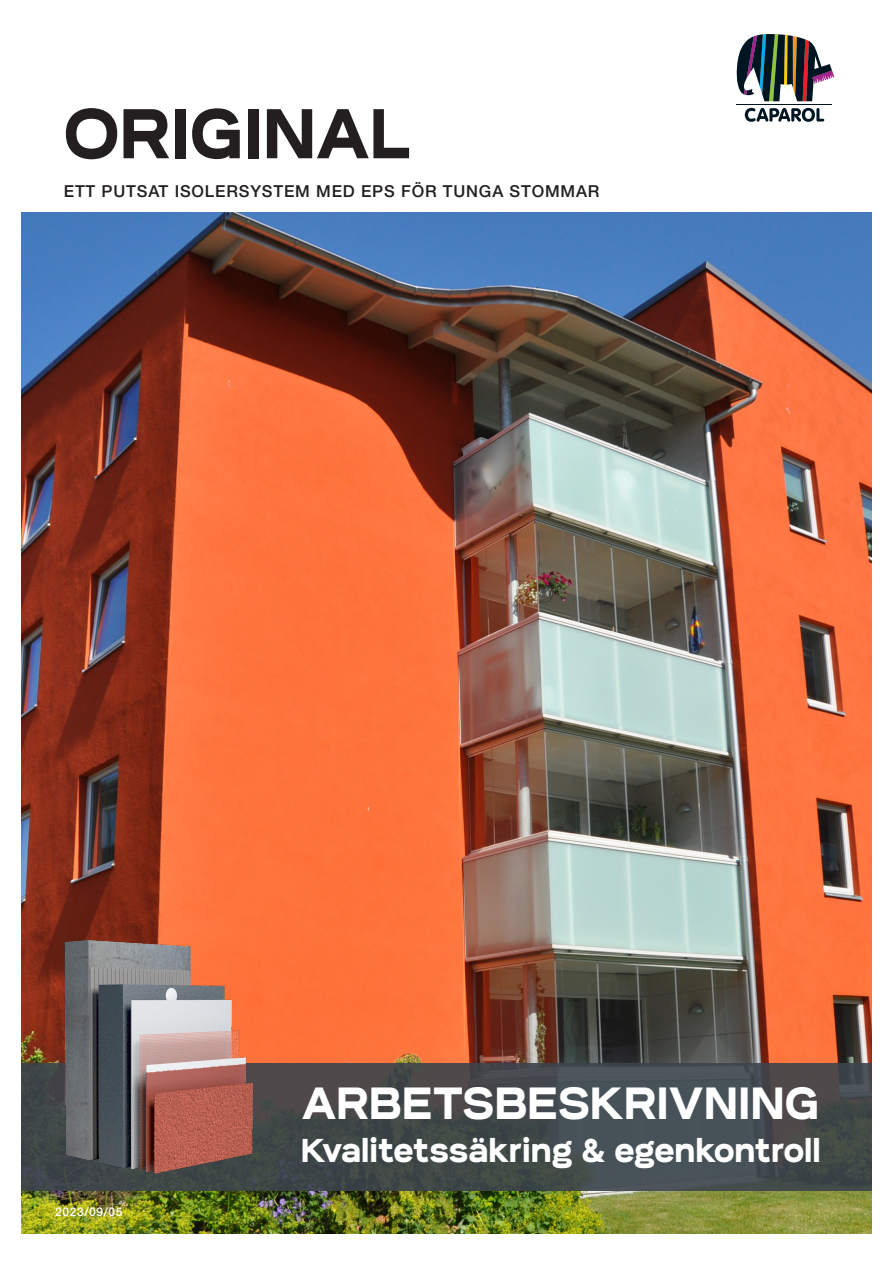
<style>
.page{position:relative;width:893px;height:1263px;background:#fff}
.page>*{position:absolute;margin:0;border:0;box-sizing:border-box;transform-origin:0 0}
.t1{font:900 70.2px "Reservation Wide";color:#231f20;scale:.85 1}
.t2{font:900 45px "Reservation Wide";color:#fff;scale:.85 1}
.t3{font:900 33px "Reservation Wide";color:#fff;scale:.85 1}
.t4{font:500 16.5px "Helvetica Neue LT Std";letter-spacing:.05em;color:#231f20}
.t5{font:500 12px "Helvetica Neue LT Std";letter-spacing:.05em;color:#fff}
</style>
<div class="page">
<img style="left:21px;top:213px;width:851px;height:1020px">
<div style="left:21px;top:1063px;width:851px;height:128px;background:linear-gradient(to right,#3f4645,#484e52)"></div>
<svg style="left:745px;top:108px;width:79px;height:14px"></svg>
<svg style="left:737px;top:34px;width:97px;height:67px"></svg>
<hr style="left:737px;top:104px;width:95px;height:1px;background:#001522">
<img style="left:47px;top:919px;width:218px;height:265px">
<p class="t1" style="left:64px;top:93px;width:411px">ORIGINAL</p>
<p class="t4" style="left:64px;top:181px;width:537px">ETT PUTSAT ISOLERSYSTEM MED EPS FÖR TUNGA STOMMAR</p>
<p class="t5" style="left:55px;top:1205px;width:69px">2023/09/05</p>
<p class="t2" style="left:302px;top:1077px;width:610px">ARBETSBESKRIVNING</p>
<p class="t3" style="left:301px;top:1131px;width:613px">Kvalitetssäkring &amp; egenkontroll</p>
</div>
